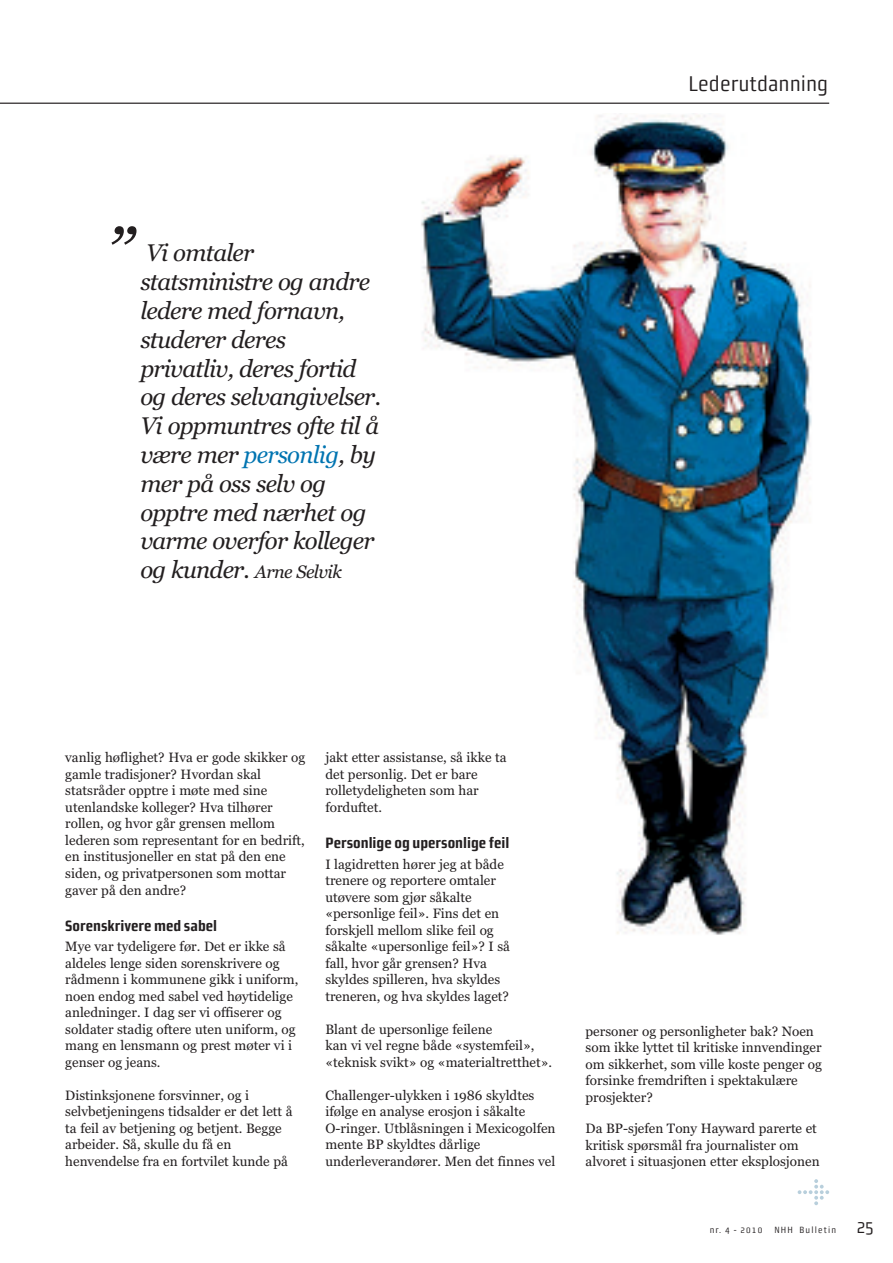
<style>
.page{position:relative;width:893px;height:1263px;background:#fff}
.page>*{position:absolute;margin:0;border:0;box-sizing:border-box;transform-origin:0 0}
.t1{font:italic 70.05px "Georgia";color:#231f20}
.t2{font:italic 24px/28.8px "Georgia";letter-spacing:-.03em;color:#231f20}
.t3{font:21.3px "Morgan Sans Cond Regular Office";color:#231f20}
.t4{font:italic 18px "Georgia";letter-spacing:-.03em;color:#231f20}
.t5{font:15px "Morgan Sans Cond Bold Office";color:#231f20}
.t6{font:13.5px/16.5px "Georgia";color:#231f20}
.t7{font:9px "Morgan Sans Cond Regular Office";letter-spacing:.13em;color:#231f20}
.s1{color:#0074b1}
.s2{font-size:24px}
.s3{font-size:18px}
</style>
<div class="page">
<img style="left:421px;top:113px;width:391px;height:822px">
<hr style="left:0;top:103px;width:829px;height:1px;background:#231f20">
<svg style="left:798px;top:1179px;width:31px;height:26px"></svg>
<h1 class="t1" style="left:106px;top:213px;width:29px">”</h1>
<h2 class="t2" style="left:140px;top:239px;width:242px">Vi omtaler statsministre og andre ledere med fornavn, studerer deres privatliv, deres fortid og deres selvangivelser.<br>Vi oppmuntres ofte til å være mer <span class="s1">personlig</span>, by mer på oss selv og opptre med nærhet og varme overfor kolleger</h2>
<h3 class="t4" style="left:140px;top:561px;width:203px"><span class="s2">og kunder.</span> Arne Selvik</h3>
<h3 class="t3" style="left:688px;top:71px;width:141px">Lederutdanning</h3>
<p class="t6" style="left:65px;top:749px;width:242px">vanlig høflighet? Hva er gode skikker og gamle tradisjoner? Hvordan skal statsråder opptre i møte med sine utenlandske kolleger? Hva tilhører rollen, og hvor går grensen mellom lederen som representant for en bedrift, en institusjoneller en stat på den ene siden, og privatpersonen som mottar gaver på den andre?</p>
<p class="t5" style="left:65px;top:916px;width:153px">Sorenskrivere med sabel</p>
<p class="t6" style="left:65px;top:938px;width:235px">Mye var tydeligere før. Det er ikke så aldeles lenge siden sorenskrivere og rådmenn i kommunene gikk i uniform, noen endog med sabel ved høytidelige anledninger. I dag ser vi offiserer og soldater stadig oftere uten uniform, og mang en lensmann og prest møter vi i genser og jeans.</p>
<p class="t6" style="left:65px;top:1087px;width:229px">Distinksjonene forsvinner, og i selvbetjeningens tidsalder er det lett å ta feil av betjening og betjent. Begge arbeider. Så, skulle du få en henvendelse fra en fortvilet kunde på</p>
<p class="t6" style="left:325px;top:749px;width:183px">jakt etter assistanse, så ikke ta det personlig. Det er bare rolletydeligheten som har forduftet.</p>
<p class="t5" style="left:325px;top:834px;width:185px">Personlige og upersonlige feil</p>
<p class="t6" style="left:325px;top:856px;width:186px">I lagidretten hører jeg at både trenere og reportere omtaler utøvere som gjør såkalte «personlige feil». Fins det en forskjell mellom slike feil og såkalte «upersonlige feil»? I så fall, hvor går grensen? Hva skyldes spilleren, hva skyldes treneren, og hva skyldes laget?</p>
<p class="t6" style="left:325px;top:1021px;width:228px">Blant de upersonlige feilene<br>kan vi vel regne både «systemfeil», «teknisk svikt» og «materialtretthet».</p>
<p class="t6" style="left:325px;top:1087px;width:232px">Challenger-ulykken i 1986 skyldtes ifølge en analyse erosjon i såkalte O-ringer. Utblåsningen i Mexicogolfen mente BP skyldtes dårlige underleverandører. Men det finnes vel</p>
<p class="t6" style="left:586px;top:1023px;width:238px">personer og personligheter bak? Noen som ikke lyttet til kritiske innvendinger om sikkerhet, som ville koste penger og forsinke fremdriften i spektakulære prosjekter?</p>
<p class="t6" style="left:586px;top:1120px;width:236px">Da BP-sjefen Tony Hayward parerte et kritisk spørsmål fra journalister om alvoret i situasjonen etter eksplosjonen</p>
<p class="t7" style="left:710px;top:1225px;width:54px">nr. 4 - 2010</p>
<p class="t7" style="left:774px;top:1225px;width:101px">NHH Bulletin <span class="s3">25</span></p>
</div>
